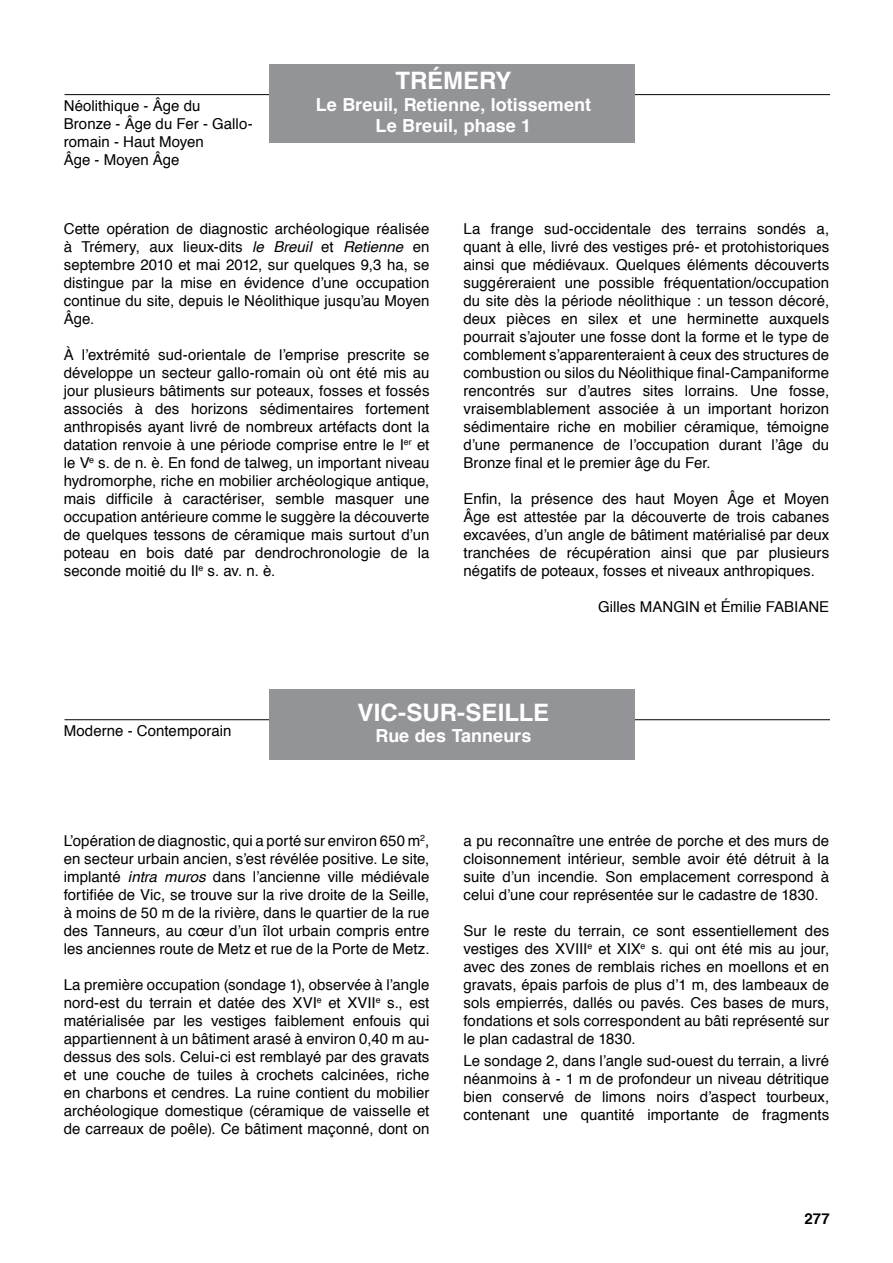
<style>
.page{position:relative;width:893px;height:1263px;background:#fff}
.page>*{position:absolute;margin:0;border:0;box-sizing:border-box;transform-origin:0 0}
.t1{font:700 24px "Helvetica";color:#fff}
.t2{font:700 18px/21.6px "Helvetica";color:#fff;text-align:center}
.t3{font:15px/18px "Helvetica";letter-spacing:.005em;color:#000;text-align:justify}
.t4{font:700 15px "Helvetica";color:#000}
.s1{font-style:italic}
</style>
<div class="page">
<hr style="left:65px;top:94px;width:765px;height:1px;background:#000">
<div style="left:269px;top:64px;width:365px;height:78px;background:#939498"></div>
<hr style="left:65px;top:719px;width:765px;height:1px;background:#000">
<div style="left:269px;top:689px;width:365px;height:70px;background:#939498"></div>
<p class="t3" style="left:64px;top:97px;width:190px;text-align:left">Néolithique - Âge du<br>Bronze - Âge du Fer - Gallo&shy;romain - Haut Moyen<br>Âge - Moyen Âge</p>
<h1 class="t1" style="left:395px;top:61px;width:118px">TRÉMERY</h1>
<p class="t2" style="left:316px;top:94px;width:277px">Le Breuil, Retienne, lotissement<br>Le Breuil, phase 1</p>
<p class="t3" style="left:64px;top:220px;width:367px">Cette opération de diagnostic archéologique réalisée à Trémery, aux lieux-dits <span class="s1">le Breuil</span> et <span class="s1">Retienne</span> en septembre 2010 et mai 2012, sur quelques 9,3 ha, se distingue par la mise en évidence d’une occupation continue du site, depuis le Néolithique jusqu’au Moyen Âge.</p>
<p class="t3" style="left:64px;top:346px;width:367px">À l’extrémité sud-orientale de l’emprise prescrite se développe un secteur gallo-romain où ont été mis au jour plusieurs bâtiments sur poteaux, fosses et fossés associés à des horizons sédimentaires fortement anthropisés ayant livré de nombreux artéfacts dont la datation renvoie à une période comprise entre le I<sup>er</sup> et le V<sup>e</sup> s. de n. è. En fond de talweg, un important niveau hydromorphe, riche en mobilier archéologique antique, mais difficile à caractériser, semble masquer une occupation antérieure comme le suggère la découverte de quelques tessons de céramique mais surtout d’un poteau en bois daté par dendrochronologie de la seconde moitié du Il<sup>e</sup> s. av. n. è.</p>
<p class="t3" style="left:463px;top:220px;width:367px">La frange sud-occidentale des terrains sondés a, quant à elle, livré des vestiges pré- et protohistoriques ainsi que médiévaux. Quelques éléments découverts suggéreraient une possible fréquentation/occupation du site dès la période néolithique : un tesson décoré, deux pièces en silex et une herminette auxquels pourrait s’ajouter une fosse dont la forme et le type de comblement s’apparenteraient à ceux des structures de combustion ou silos du Néolithique final-Campaniforme rencontrés sur d’autres sites lorrains. Une fosse, vraisemblablement associée à un important horizon sédimentaire riche en mobilier céramique, témoigne d’une permanence de l’occupation durant l’âge du Bronze final et le premier âge du Fer.</p>
<p class="t3" style="left:463px;top:490px;width:367px">Enfin, la présence des haut Moyen Âge et Moyen Âge est attestée par la découverte de trois cabanes excavées, d’un angle de bâtiment matérialisé par deux tranchées de récupération ainsi que par plusieurs négatifs de poteaux, fosses et niveaux anthropiques.</p>
<p class="t3" style="left:598px;top:598px;width:233px">Gilles MANGIN et Émilie FABIANE</p>
<h1 class="t1" style="left:358px;top:693px;width:193px">VIC-SUR-SEILLE</h1>
<p class="t3" style="left:64px;top:722px;width:169px">Moderne - Contemporain</p>
<p class="t2" style="left:375px;top:725px;width:157px">Rue des Tanneurs</p>
<p class="t3" style="left:64px;top:832px;width:367px">L’opération de diagnostic, qui a porté sur environ 650 m<sup>2</sup>, en secteur urbain ancien, s’est révélée positive. Le site, implanté <span class="s1">intra muros</span> dans l’ancienne ville médiévale fortifiée de Vic, se trouve sur la rive droite de la Seille, à moins de 50 m de la rivière, dans le quartier de la rue des Tanneurs, au cœur d’un îlot urbain compris entre les anciennes route de Metz et rue de la Porte de Metz.</p>
<p class="t3" style="left:64px;top:976px;width:367px">La première occupation (sondage 1), observée à l’angle nord-est du terrain et datée des XVI<sup>e</sup> et XVII<sup>e</sup> s., est matérialisée par les vestiges faiblement enfouis qui appartiennent à un bâtiment arasé à environ 0,40 m au&shy;dessus des sols. Celui-ci est remblayé par des gravats et une couche de tuiles à crochets calcinées, riche en charbons et cendres. La ruine contient du mobilier archéologique domestique (céramique de vaisselle et de carreaux de poêle). Ce bâtiment maçonné, dont on</p>
<p class="t3" style="left:463px;top:832px;width:367px">a pu reconnaître une entrée de porche et des murs de cloisonnement intérieur, semble avoir été détruit à la suite d’un incendie. Son emplacement correspond à celui d’une cour représentée sur le cadastre de 1830.</p>
<p class="t3" style="left:463px;top:922px;width:367px">Sur le reste du terrain, ce sont essentiellement des vestiges des XVIII<sup>e</sup> et XIX<sup>e</sup> s. qui ont été mis au jour, avec des zones de remblais riches en moellons et en gravats, épais parfois de plus d’1 m, des lambeaux de sols empierrés, dallés ou pavés. Ces bases de murs, fondations et sols correspondent au bâti représenté sur le plan cadastral de 1830.</p>
<p class="t3" style="left:463px;top:1052px;width:367px">Le sondage 2, dans l’angle sud-ouest du terrain, a livré néanmoins à - 1 m de profondeur un niveau détritique bien conservé de limons noirs d’aspect tourbeux, contenant une quantité importante de fragments</p>
<p class="t4" style="left:804px;top:1206px;width:27px">277</p>
</div>
